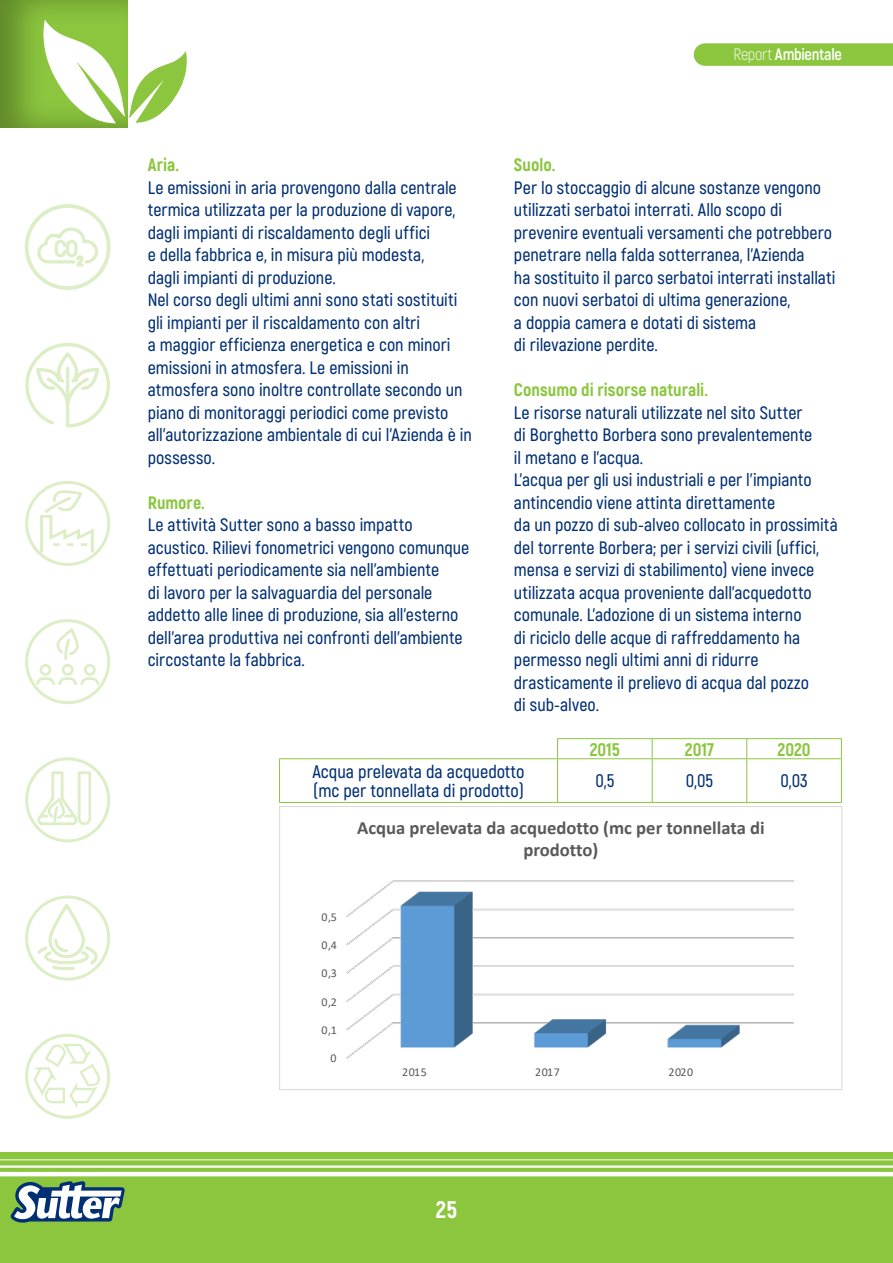
<style>
.page{position:relative;width:893px;height:1263px;background:#fff}
.page>*{position:absolute;margin:0;border:0;box-sizing:border-box;transform-origin:0 0}
.t1{font:800 24px "Akrobat";color:#fff}
.t2{font:700 18.6px/22.6px "Calibri";color:#595959;text-align:center}
.t3{font:600 18.3px/18.3px "Akrobat";color:#002f73}
.t4{font:800 18.3px "Akrobat";color:#8bc63e}
.t5{font:600 18px/22.5px "Akrobat";color:#002f73}
.t6{font:800 18px "Akrobat";color:#8bc63e}
.t7{font:700 16.5px "Akrobat";letter-spacing:-.02em;color:#fff}
.t8{font:12px "Calibri";letter-spacing:.05em;color:#595959}
.s1{font-weight:300}
</style>
<div class="page">
<div style="left:0;top:1152px;width:893px;height:111px;background:#8bc63e"></div>
<div style="left:0;top:0;width:129px;height:128px;background:#231f20;opacity:.35"></div>
<svg style="left:43px;top:20px;width:144px;height:103px"></svg>
<svg style="left:36px;top:227px;width:63px;height:52px"></svg>
<div style="left:25px;top:204px;width:86px;height:86px;border:4px solid #8bc63e;border-radius:50%"></div>
<svg style="left:25px;top:343px;width:85px;height:85px"></svg>
<div style="left:25px;top:481px;width:85px;height:85px;border:3px solid #8bc63e;border-radius:50%"></div>
<svg style="left:40px;top:489px;width:54px;height:64px"></svg>
<div style="left:25px;top:619px;width:85px;height:85px;border:3px solid #8bc63e;border-radius:50%"></div>
<svg style="left:36px;top:627px;width:64px;height:58px"></svg>
<div style="left:25px;top:757px;width:85px;height:85px;border:3px solid #8bc63e;border-radius:50%"></div>
<svg style="left:38px;top:771px;width:53px;height:54px"></svg>
<div style="left:25px;top:895px;width:85px;height:85px;border:3px solid #8bc63e;border-radius:50%"></div>
<svg style="left:37px;top:903px;width:61px;height:67px"></svg>
<div style="left:25px;top:1034px;width:85px;height:85px;border:3px solid #8bc63e;border-radius:50%"></div>
<svg style="left:34px;top:1044px;width:66px;height:65px"></svg>
<div style="left:705px;top:43px;width:188px;height:23px;background:#8bc63e"></div>
<hr style="left:0;top:1159px;width:893px;height:1px;background:#fff">
<hr style="left:0;top:1165px;width:893px;height:3px;background:#fff">
<hr style="left:0;top:1172px;width:893px;height:4px;background:#fff">
<svg style="left:10px;top:1181px;width:115px;height:41px"></svg>
<hr style="left:557px;top:738px;width:95px;height:1px;background:#8bc63e">
<svg style="left:557px;top:739px;width:1px;height:19px"></svg>
<hr style="left:652px;top:738px;width:95px;height:1px;background:#8bc63e">
<svg style="left:652px;top:739px;width:1px;height:19px"></svg>
<hr style="left:747px;top:738px;width:95px;height:1px;background:#8bc63e">
<svg style="left:746px;top:739px;width:1px;height:19px"></svg>
<svg style="left:841px;top:739px;width:1px;height:19px"></svg>
<hr style="left:279px;top:758px;width:279px;height:1px;background:#8bc63e">
<hr style="left:279px;top:759px;width:1px;height:43px;background:#8bc63e">
<hr style="left:558px;top:758px;width:94px;height:1px;background:#8bc63e">
<hr style="left:557px;top:759px;width:1px;height:43px;background:#8bc63e">
<hr style="left:652px;top:758px;width:95px;height:1px;background:#8bc63e">
<hr style="left:652px;top:759px;width:1px;height:43px;background:#8bc63e">
<hr style="left:747px;top:758px;width:95px;height:1px;background:#8bc63e">
<hr style="left:746px;top:759px;width:1px;height:43px;background:#8bc63e">
<hr style="left:841px;top:759px;width:1px;height:43px;background:#8bc63e">
<hr style="left:279px;top:802px;width:279px;height:1px;background:#8bc63e">
<hr style="left:558px;top:802px;width:94px;height:1px;background:#8bc63e">
<hr style="left:652px;top:802px;width:95px;height:1px;background:#8bc63e">
<hr style="left:747px;top:802px;width:95px;height:1px;background:#8bc63e">
<img style="left:346px;top:880px;width:448px;height:179px">
<div style="left:279px;top:806px;width:563px;height:284px;border:1px solid #d9d9d9"></div>
<p class="t6" style="left:148px;top:153px;width:33px">Aria.</p>
<p class="t5" style="left:148px;top:176px;width:326px">Le emissioni in aria provengono dalla centrale termica utilizzata per la produzione di vapore, dagli impianti di riscaldamento degli uffici<br>e della fabbrica e, in misura più modesta,<br>dagli impianti di produzione.<br>Nel corso degli ultimi anni sono stati sostituiti gli impianti per il riscaldamento con altri<br>a maggior efficienza energetica e con minori emissioni in atmosfera. Le emissioni in atmosfera sono inoltre controllate secondo un piano di monitoraggi periodici come previsto all’autorizzazione ambientale di cui l’Azienda è in possesso.</p>
<p class="t6" style="left:148px;top:491px;width:59px">Rumore.</p>
<p class="t5" style="left:148px;top:514px;width:323px">Le attività Sutter sono a basso impatto acustico. Rilievi fonometrici vengono comunque effettuati periodicamente sia nell’ambiente<br>di lavoro per la salvaguardia del personale addetto alle linee di produzione, sia all’esterno dell’area produttiva nei confronti dell’ambiente circostante la fabbrica.</p>
<p class="t7" style="left:733px;top:44px;width:110px"><span class="s1">Report</span> Ambientale</p>
<p class="t6" style="left:514px;top:153px;width:43px">Suolo.</p>
<p class="t5" style="left:514px;top:176px;width:323px">Per lo stoccaggio di alcune sostanze vengono utilizzati serbatoi interrati. Allo scopo di prevenire eventuali versamenti che potrebbero penetrare nella falda sotterranea, l’Azienda<br>ha sostituito il parco serbatoi interrati installati con nuovi serbatoi di ultima generazione,<br>a doppia camera e dotati di sistema<br>di rilevazione perdite.</p>
<p class="t6" style="left:514px;top:378px;width:195px">Consumo di risorse naturali.</p>
<p class="t5" style="left:514px;top:401px;width:325px">Le risorse naturali utilizzate nel sito Sutter<br>di Borghetto Borbera sono prevalentemente<br>il metano e l’acqua.<br>L’acqua per gli usi industriali e per l’impianto antincendio viene attinta direttamente<br>da un pozzo di sub-alveo collocato in prossimità del torrente Borbera; per i servizi civili (uffici, mensa e servizi di stabilimento) viene invece utilizzata acqua proveniente dall’acquedotto comunale. L’adozione di un sistema interno<br>di riciclo delle acque di raffreddamento ha permesso negli ultimi anni di ridurre drasticamente il prelievo di acqua dal pozzo<br>di sub-alveo.</p>
<p class="t4" style="left:590px;top:738px;width:32px">2015</p>
<p class="t4" style="left:685px;top:738px;width:31px">2017</p>
<p class="t4" style="left:777px;top:738px;width:35px">2020</p>
<p class="t3" style="left:312px;top:763px;width:214px">Acqua prelevata da acquedotto (mc per tonnellata di prodotto)</p>
<p class="t3" style="left:595px;top:772px;width:20px">0,5</p>
<p class="t3" style="left:686px;top:772px;width:29px">0,05</p>
<p class="t3" style="left:780px;top:772px;width:29px">0,03</p>
<p class="t2" style="left:357px;top:816px;width:409px">Acqua prelevata da acquedotto (mc per tonnellata di prodotto)</p>
<p class="t8" style="left:321px;top:909px;width:17px">0,5</p>
<p class="t8" style="left:321px;top:937px;width:17px">0,4</p>
<p class="t8" style="left:321px;top:965px;width:17px">0,3</p>
<p class="t8" style="left:321px;top:993px;width:17px">0,2</p>
<p class="t8" style="left:321px;top:1021px;width:17px">0,1</p>
<p class="t8" style="left:331px;top:1049px;width:8px">0</p>
<p class="t8" style="left:402px;top:1064px;width:26px">2015</p>
<p class="t8" style="left:535px;top:1064px;width:26px">2017</p>
<p class="t8" style="left:668px;top:1064px;width:26px">2020</p>
<h1 class="t1" style="left:436px;top:1194px;width:23px">25</h1>
</div>
